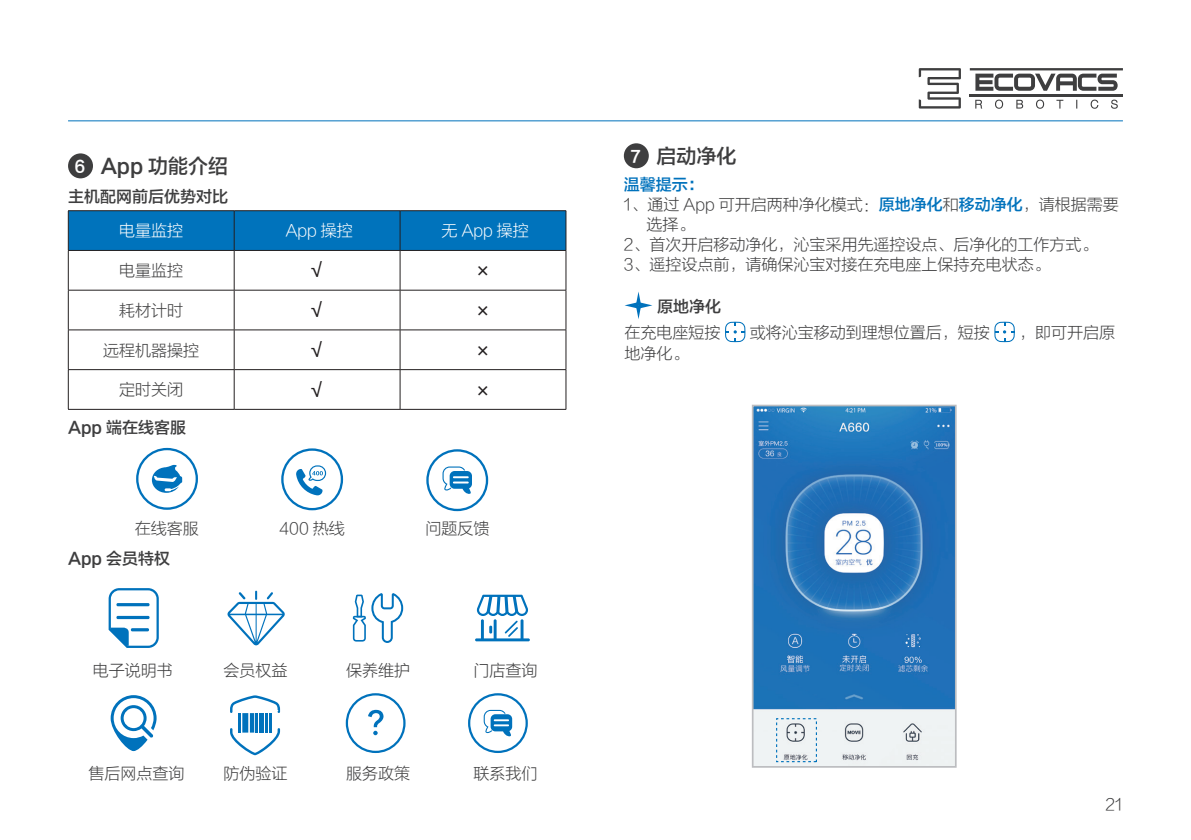
<style>
.page{position:relative;width:1191px;height:840px;background:#fff}
.page>*{position:absolute;margin:0;border:0;box-sizing:border-box;transform-origin:0 0}
.t1{font:20px "FZLTZHK GBK1 0";color:#3e3e3f}
.t2{font:20px "Microsoft Ya Hei";color:#231f20}
.t3{font:16px "FZLTXHK GBK1 0";color:#3e3e3f}
.t4{font:16px "FZLTZHK GBK1 0";color:#3e3e3f}
.t5{font:16px "FZLTXHK GBK1 0";color:#fff}
.t6{font:16px "FZLTZHK GBK1 0";color:#0072bc}
.s1{font-size:16px;color:#fff}
.s2{font-family:"FZLTZHK GBK1 0";color:#0072bc}
</style>
<div class="page">
<hr style="left:68px;top:120px;width:1055px;height:1px;background:#0072bc">
<svg style="left:918px;top:68px;width:43px;height:40px"></svg>
<svg style="left:975px;top:74px;width:142px;height:17px"></svg>
<hr style="left:969px;top:94px;width:154px;height:2px;background:#3e3e3f">
<hr style="left:969px;top:68px;width:154px;height:2px;background:#3e3e3f">
<svg style="left:975px;top:99px;width:142px;height:10px"></svg>
<div style="left:68px;top:153px;width:25px;height:25px;background:#3e3e3f;border-radius:50%"></div>
<div style="left:69px;top:211px;width:496px;height:39px;background:#0073bc"></div>
<hr style="left:68px;top:210px;width:166px;height:1px;background:#231f20">
<hr style="left:68px;top:211px;width:1px;height:39px;background:#231f20">
<hr style="left:234px;top:210px;width:166px;height:1px;background:#231f20">
<hr style="left:234px;top:211px;width:1px;height:39px;background:#231f20">
<hr style="left:400px;top:210px;width:166px;height:1px;background:#231f20">
<hr style="left:400px;top:211px;width:1px;height:39px;background:#231f20">
<hr style="left:565px;top:211px;width:1px;height:39px;background:#231f20">
<hr style="left:68px;top:250px;width:166px;height:1px;background:#231f20">
<hr style="left:68px;top:250px;width:1px;height:40px;background:#231f20">
<hr style="left:234px;top:250px;width:166px;height:1px;background:#231f20">
<hr style="left:234px;top:250px;width:1px;height:40px;background:#231f20">
<hr style="left:400px;top:250px;width:166px;height:1px;background:#231f20">
<hr style="left:400px;top:250px;width:1px;height:40px;background:#231f20">
<hr style="left:565px;top:250px;width:1px;height:40px;background:#231f20">
<hr style="left:68px;top:290px;width:166px;height:1px;background:#231f20">
<hr style="left:68px;top:290px;width:1px;height:39px;background:#231f20">
<hr style="left:234px;top:290px;width:166px;height:1px;background:#231f20">
<hr style="left:234px;top:290px;width:1px;height:39px;background:#231f20">
<hr style="left:400px;top:290px;width:166px;height:1px;background:#231f20">
<hr style="left:400px;top:290px;width:1px;height:39px;background:#231f20">
<hr style="left:565px;top:290px;width:1px;height:39px;background:#231f20">
<hr style="left:68px;top:329px;width:166px;height:1px;background:#231f20">
<hr style="left:68px;top:330px;width:1px;height:39px;background:#231f20">
<hr style="left:234px;top:329px;width:166px;height:1px;background:#231f20">
<hr style="left:234px;top:330px;width:1px;height:39px;background:#231f20">
<hr style="left:400px;top:329px;width:166px;height:1px;background:#231f20">
<hr style="left:400px;top:330px;width:1px;height:39px;background:#231f20">
<hr style="left:565px;top:330px;width:1px;height:39px;background:#231f20">
<hr style="left:68px;top:369px;width:166px;height:1px;background:#231f20">
<hr style="left:68px;top:369px;width:1px;height:40px;background:#231f20">
<hr style="left:234px;top:369px;width:166px;height:1px;background:#231f20">
<hr style="left:234px;top:369px;width:1px;height:40px;background:#231f20">
<hr style="left:400px;top:369px;width:166px;height:1px;background:#231f20">
<hr style="left:400px;top:369px;width:1px;height:40px;background:#231f20">
<hr style="left:565px;top:369px;width:1px;height:40px;background:#231f20">
<hr style="left:68px;top:409px;width:166px;height:1px;background:#231f20">
<hr style="left:234px;top:409px;width:166px;height:1px;background:#231f20">
<hr style="left:400px;top:409px;width:166px;height:1px;background:#231f20">
<svg style="left:136px;top:447px;width:62px;height:62px"></svg>
<svg style="left:281px;top:448px;width:62px;height:62px"></svg>
<svg style="left:426px;top:449px;width:62px;height:62px"></svg>
<svg style="left:109px;top:588px;width:50px;height:59px"></svg>
<hr style="left:475px;top:638px;width:55px;height:3px;background:#0072bc">
<hr style="left:481px;top:619px;width:3px;height:21px;background:#0072bc">
<hr style="left:493px;top:619px;width:3px;height:21px;background:#0072bc">
<hr style="left:520px;top:619px;width:3px;height:21px;background:#0072bc">
<svg style="left:477px;top:594px;width:51px;height:42px"></svg>
<svg style="left:227px;top:590px;width:58px;height:55px"></svg>
<svg style="left:353px;top:593px;width:50px;height:49px"></svg>
<svg style="left:468px;top:693px;width:60px;height:59px"></svg>
<svg style="left:230px;top:727px;width:50px;height:27px"></svg>
<svg style="left:230px;top:695px;width:50px;height:17px"></svg>
<div style="left:242px;top:712px;width:6px;height:20px;background:#0072bc"></div>
<hr style="left:250px;top:712px;width:4px;height:20px;background:#0072bc">
<hr style="left:256px;top:712px;width:2px;height:20px;background:#0072bc">
<hr style="left:260px;top:712px;width:4px;height:20px;background:#0072bc">
<hr style="left:238px;top:712px;width:3px;height:20px;background:#0072bc">
<hr style="left:266px;top:712px;width:2px;height:20px;background:#0072bc">
<hr style="left:269px;top:712px;width:2px;height:20px;background:#0072bc">
<svg style="left:111px;top:695px;width:46px;height:55px"></svg>
<svg style="left:346px;top:693px;width:59px;height:59px"></svg>
<div style="left:624px;top:143px;width:25px;height:25px;background:#3e3e3f;border-radius:50%"></div>
<svg style="left:624px;top:291px;width:28px;height:28px"></svg>
<svg style="left:725px;top:321px;width:21px;height:21px"></svg>
<svg style="left:994px;top:321px;width:21px;height:21px"></svg>
<img style="left:755px;top:407px;width:198px;height:357px">
<div style="left:752px;top:404px;width:204px;height:363px;border:2px solid #bcbdc0"></div>
<div style="left:776px;top:717px;width:41px;height:44px;border:1px dashed #0072bc"></div>
<p class="t1" style="left:75px;top:155px;width:155px"><span class="s1">6</span> App 功能介绍</p>
<p class="t4" style="left:68px;top:188px;width:161px">主机配网前后优势对比</p>
<p class="t5" style="left:119px;top:222px;width:65px">电量监控</p>
<p class="t5" style="left:286px;top:222px;width:69px">App 操控</p>
<p class="t5" style="left:441px;top:222px;width:89px">无 App 操控</p>
<p class="t3" style="left:119px;top:261px;width:65px">电量监控</p>
<p class="t2" style="left:310px;top:256px;width:16px">√</p>
<p class="t2" style="left:475px;top:256px;width:16px">×</p>
<p class="t3" style="left:119px;top:301px;width:66px">耗材计时</p>
<p class="t2" style="left:310px;top:296px;width:16px">√</p>
<p class="t2" style="left:475px;top:296px;width:16px">×</p>
<p class="t3" style="left:103px;top:341px;width:98px">远程机器操控</p>
<p class="t2" style="left:310px;top:336px;width:16px">√</p>
<p class="t2" style="left:475px;top:336px;width:16px">×</p>
<p class="t3" style="left:119px;top:380px;width:66px">定时关闭</p>
<p class="t2" style="left:310px;top:375px;width:16px">√</p>
<p class="t2" style="left:475px;top:375px;width:16px">×</p>
<p class="t4" style="left:68px;top:418px;width:119px">App 端在线客服</p>
<p class="t3" style="left:135px;top:519px;width:65px">在线客服</p>
<p class="t4" style="left:68px;top:549px;width:103px">App 会员特权</p>
<p class="t3" style="left:279px;top:519px;width:67px">400 热线</p>
<p class="t3" style="left:425px;top:519px;width:65px">问题反馈</p>
<p class="t3" style="left:93px;top:661px;width:82px">电子说明书</p>
<p class="t3" style="left:223px;top:661px;width:66px">会员权益</p>
<p class="t3" style="left:346px;top:661px;width:65px">保养维护</p>
<p class="t3" style="left:473px;top:661px;width:65px">门店查询</p>
<p class="t3" style="left:88px;top:763px;width:97px">售后网点查询</p>
<p class="t3" style="left:223px;top:763px;width:66px">防伪验证</p>
<p class="t3" style="left:346px;top:763px;width:65px">服务政策</p>
<p class="t3" style="left:473px;top:763px;width:65px">联系我们</p>
<p class="t1" style="left:630px;top:145px;width:107px"><span class="s1">7</span> 启动净化</p>
<p class="t6" style="left:624px;top:176px;width:81px">温馨提示：</p>
<p class="t3" style="left:624px;top:196px;width:496px">1、通过 App 可开启两种净化模式：<span class="s2">原地净化</span>和<span class="s2">移动净化</span>，请根据需要</p>
<p class="t3" style="left:646px;top:216px;width:49px">选择。</p>
<p class="t3" style="left:624px;top:236px;width:475px">2、首次开启移动净化，沁宝采用先遥控设点、后净化的工作方式。</p>
<p class="t3" style="left:624px;top:256px;width:427px">3、遥控设点前，请确保沁宝对接在充电座上保持充电状态。</p>
<p class="t4" style="left:657px;top:298px;width:65px">原地净化</p>
<p class="t3" style="left:624px;top:323px;width:97px">在充电座短按</p>
<p class="t3" style="left:750px;top:323px;width:241px">或将沁宝移动到理想位置后，短按</p>
<p class="t3" style="left:1019px;top:323px;width:97px">，即可开启原</p>
<p class="t3" style="left:624px;top:344px;width:65px">地净化。</p>
<p class="t3" style="left:1105px;top:795px;width:19px">21</p>
</div>
